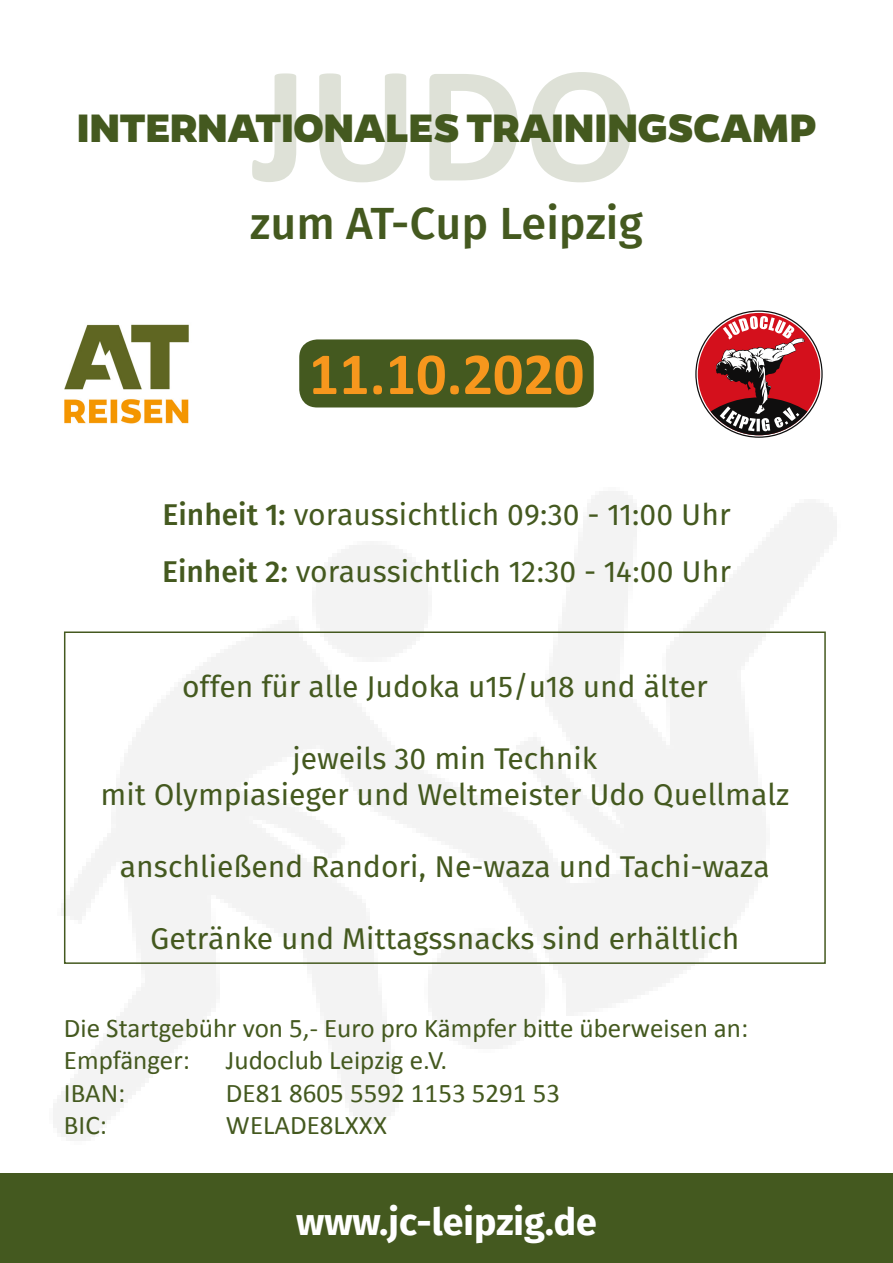
<style>
.page{position:relative;width:893px;height:1263px;background:#fff}
.page>*{position:absolute;margin:0;border:0;box-sizing:border-box;transform-origin:0 0}
.t1{font:700 168.6px "Calibri";color:#44591f}
.t2{font:700 60px "Calibri";color:#f7971d}
.t3{font:800 45px "Gentona";letter-spacing:-.01em;color:#44591f}
.t4{font:45px "Fira Sans OT Medium";color:#44591f}
.t5{font:700 37.5px "Fira Sans OT";color:#fff}
.t6{font:30px "Fira Sans OT";color:#44591f}
.t7{font:27px "Calibri";color:#44591f}
.s1{font-family:"Fira Sans OT Medium"}
</style>
<div class="page">
<div style="left:299px;top:339px;width:295px;height:68px;background:#44591f;border-radius:18px"></div>
<div style="left:0;top:1174px;width:893px;height:89px;background:#44591f"></div>
<img style="left:64px;top:324px;width:125px;height:100px">
<svg style="left:698px;top:316px;width:122px;height:119px"></svg>
<div style="left:64px;top:631px;width:762px;height:333px;border:2px solid #44591f"></div>
<h1 class="t1" style="left:252px;top:17px;width:388px">JUDO</h1>
<p class="t3" style="left:77px;top:102px;width:741px">INTERNATIONALES TRAININGSCAMP</p>
<p class="t4" style="left:250px;top:191px;width:394px">zum AT-Cup Leipzig</p>
<p class="t2" style="left:309px;top:336px;width:277px">11.10.2020</p>
<p class="t6" style="left:162px;top:493px;width:570px"><span class="s1">Einheit 1:</span> voraussichtlich 09:30 - 11:00 Uhr</p>
<p class="t6" style="left:162px;top:550px;width:570px"><span class="s1">Einheit 2:</span> voraussichtlich 12:30 - 14:00 Uhr</p>
<p class="t6" style="left:182px;top:665px;width:527px">offen für alle Judoka u15/u18 und älter</p>
<p class="t6" style="left:293px;top:737px;width:306px">jeweils 30 min Technik</p>
<p class="t6" style="left:100px;top:773px;width:690px">mit Olympiasieger und Weltmeister Udo Quellmalz</p>
<p class="t6" style="left:120px;top:845px;width:651px">anschließend Randori, Ne-waza und Tachi-waza</p>
<p class="t6" style="left:150px;top:917px;width:591px">Getränke und Mittagssnacks sind erhältlich</p>
<p class="t7" style="left:64px;top:1011px;width:686px">Die Startgebühr von 5,- Euro pro Kämpfer bitte überweisen an:</p>
<p class="t7" style="left:64px;top:1043px;width:128px">Empfänger:</p>
<p class="t7" style="left:226px;top:1043px;width:223px">Judoclub Leipzig e.V.</p>
<p class="t7" style="left:64px;top:1075px;width:63px">IBAN:</p>
<p class="t7" style="left:226px;top:1075px;width:336px">DE81 8605 5592 1153 5291 53</p>
<p class="t7" style="left:64px;top:1108px;width:45px">BIC:</p>
<p class="t7" style="left:226px;top:1108px;width:163px">WELADE8LXXX</p>
<p class="t5" style="left:296px;top:1195px;width:302px">www.jc-leipzig.de</p>
</div>
